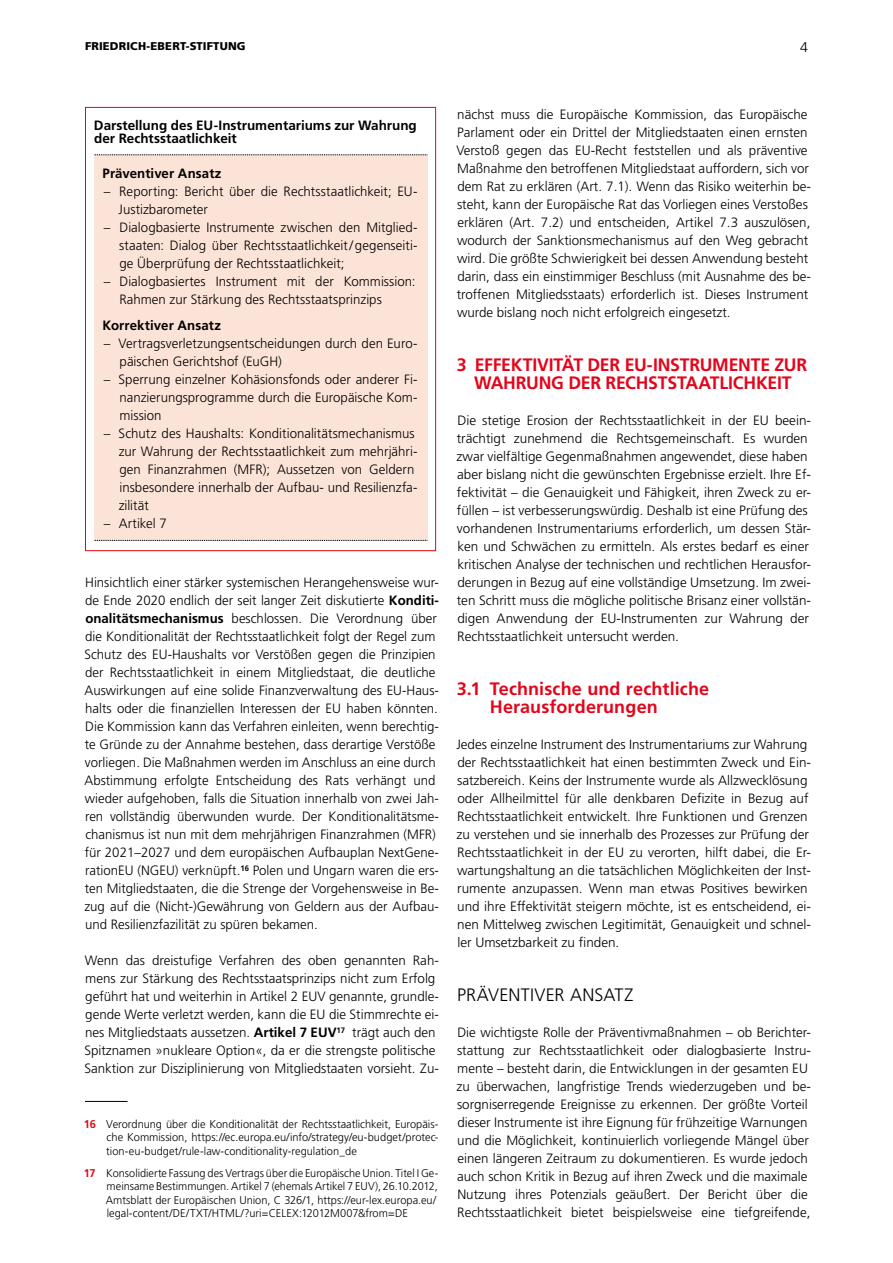
<style>
.page{position:relative;width:893px;height:1263px;background:#fff}
.page>*{position:absolute;margin:0;border:0;box-sizing:border-box;transform-origin:0 0}
.t1{font:700 18px/18px "Frutiger LT Std";letter-spacing:-.01em;color:#e3051b;text-align:center}
.t2{font:700 18px/18px "Frutiger LT Std";letter-spacing:.01em;color:#e3051b}
.t3{font:300 18px "Frutiger LT Std";letter-spacing:.02em;color:#000}
.t4{font:300 14.1px "Frutiger LT Std";color:#000}
.t5{font:300 13.5px/18px "Frutiger LT Std";color:#000}
.t6{font:700 13.5px/13.5px "Frutiger LT Std";color:#000}
.t7{font:300 11.25px/13.5px "Frutiger LT Std";color:#000;text-align:justify}
.t8{font:900 11.25px "Frutiger LT Std";letter-spacing:.01em;color:#000}
.s1{font-weight:700}
.s2{font-weight:700;color:#e30613}
</style>
<div class="page">
<hr style="left:85px;top:1101px;width:43px;height:1px;background:#000">
<div style="left:85px;top:107px;width:351px;height:444px;border:1px solid #e30613"></div>
<div style="left:94px;top:155px;width:333px;height:385px;background:#fce3d7"></div>
<svg style="left:94px;top:155px;width:334px;height:1px"></svg>
<svg style="left:94px;top:540px;width:334px;height:1px"></svg>
<p class="t8" style="left:85px;top:40px;width:162px">FRIEDRICH-EBERT-STIFTUNG</p>
<p class="t4" style="left:800px;top:40px;width:9px">4</p>
<p class="t6" style="left:94px;top:118px;width:324px">Darstellung des EU-Instrumentariums zur Wahrung der Rechtsstaatlichkeit</p>
<p class="t6" style="left:103px;top:166px;width:120px">Präventiver Ansatz</p>
<p class="t5" style="left:119px;top:182px;width:300px;text-indent:-15px">– Reporting: Bericht über die Rechtsstaatlichkeit; EU-<br>Justizbarometer</p>
<p class="t5" style="left:119px;top:218px;width:300px;text-align:justify;text-indent:-15px">– Dialogbasierte Instrumente zwischen den Mitglied&shy;staaten: Dialog über Rechtsstaatlichkeit/gegenseiti&shy;ge Überprüfung der Rechtsstaatlichkeit;</p>
<p class="t5" style="left:119px;top:272px;width:298px;text-indent:-15px">– Dialogbasiertes Instrument mit der Kommission:<br>Rahmen zur Stärkung des Rechtsstaatsprinzips</p>
<p class="t6" style="left:102px;top:318px;width:120px">Korrektiver Ansatz</p>
<p class="t5" style="left:120px;top:334px;width:299px;text-indent:-16px">– Vertragsverletzungsentscheidungen durch den Euro&shy;päischen Gerichtshof (EuGH)</p>
<p class="t5" style="left:119px;top:370px;width:300px;text-align:justify;text-indent:-15px">– Sperrung einzelner Kohäsionsfonds oder anderer Fi&shy;nanzierungsprogramme durch die Europäische Kom&shy;mission</p>
<p class="t5" style="left:119px;top:424px;width:300px;text-indent:-15px">– Schutz des Haushalts: Konditionalitätsmechanismus zur Wahrung der Rechtsstaatlichkeit zum mehrjähri&shy;gen Finanzrahmen (MFR); Aussetzen von Geldern insbesondere innerhalb der Aufbau- und Resilienzfa&shy;zilität</p>
<p class="t5" style="left:104px;top:514px;width:64px">– Artikel 7</p>
<p class="t5" style="left:84px;top:574px;width:356px">Hinsichtlich einer stärker systemischen Herangehensweise wur&shy;de Ende 2020 endlich der seit langer Zeit diskutierte <span class="s1">Konditi&shy;onalitätsmechanismus</span> beschlossen. Die Verordnung über die Konditionalität der Rechtsstaatlichkeit folgt der Regel zum Schutz des EU-Haushalts vor Verstößen gegen die Prinzipien der Rechtsstaatlichkeit in einem Mitgliedstaat, die deutliche Auswirkungen auf eine solide Finanzverwaltung des EU-Haus&shy;halts oder die finanziellen Interessen der EU haben könnten.<br>Die Kommission kann das Verfahren einleiten, wenn berechtig&shy;te Gründe zu der Annahme bestehen, dass derartige Verstöße vorliegen. Die Maßnahmen werden im Anschluss an eine durch Abstimmung erfolgte Entscheidung des Rats verhängt und wieder aufgehoben, falls die Situation innerhalb von zwei Jah&shy;ren vollständig überwunden wurde. Der Konditionalitätsme&shy;chanismus ist nun mit dem mehrjährigen Finanzrahmen (MFR) für 2021–2027 und dem europäischen Aufbauplan NextGene&shy;rationEU (NGEU) verknüpft.<sup>16</sup> Polen und Ungarn waren die ers&shy;ten Mitgliedstaaten, die die Strenge der Vorgehensweise in Be&shy;zug auf die (Nicht-)Gewährung von Geldern aus der Aufbau&shy;und Resilienzfazilität zu spüren bekamen.</p>
<p class="t5" style="left:84px;top:952px;width:356px">Wenn das dreistufige Verfahren des oben genannten Rah&shy;mens zur Stärkung des Rechtsstaatsprinzips nicht zum Erfolg geführt hat und weiterhin in Artikel 2 EUV genannte, grundle&shy;gende Werte verletzt werden, kann die EU die Stimmrechte ei&shy;nes Mitgliedstaats aussetzen. <span class="s1">Artikel 7 EUV</span><sup>17</sup> trägt auch den Spitznamen »nukleare Option«, da er die strengste politische Sanktion zur Disziplinierung von Mitgliedstaaten vorsieht. Zu-</p>
<p class="t7" style="left:106px;top:1117px;width:334px;text-indent:-22px"><span class="s2">16</span> Verordnung über die Konditionalität der Rechtsstaatlichkeit, Europäis&shy;che Kommission, https://ec.europa.eu/info/strategy/eu-budget/protec&shy;tion-eu-budget/rule-law-conditionality-regulation_de</p>
<p class="t7" style="left:106px;top:1166px;width:334px;text-align:left;text-indent:-22px"><span class="s2">17</span> Konsolidierte Fassung des Vertrags über die Europäische Union. Titel I Ge&shy;meinsame Bestimmungen. Artikel 7 (ehemals Artikel 7 EUV), 26.10.2012, Amtsblatt der Europäischen Union, C 326/1, https://eur-lex.europa.eu/ legal-content/DE/TXT/HTML/?uri=CELEX:12012M007&amp;from=DE</p>
<p class="t5" style="left:456px;top:106px;width:356px">nächst muss die Europäische Kommission, das Europäische Parlament oder ein Drittel der Mitgliedstaaten einen ernsten Verstoß gegen das EU-Recht feststellen und als präventive Maßnahme den betroffenen Mitgliedstaat auffordern, sich vor dem Rat zu erklären (Art. 7.1). Wenn das Risiko weiterhin be&shy;steht, kann der Europäische Rat das Vorliegen eines Verstoßes erklären (Art. 7.2) und entscheiden, Artikel 7.3 auszulösen, wodurch der Sanktionsmechanismus auf den Weg gebracht wird. Die größte Schwierigkeit bei dessen Anwendung besteht darin, dass ein einstimmiger Beschluss (mit Ausnahme des be&shy;troffenen Mitgliedsstaats) erforderlich ist. Dieses Instrument wurde bislang noch nicht erfolgreich eingesetzt.</p>
<h1 class="t1" style="left:457px;top:356px;width:352px">3 EFFEKTIVITÄT DER EU-INSTRUMENTE ZUR<br>WAHRUNG DER RECHSTSTAATLICHKEIT</h1>
<p class="t5" style="left:456px;top:412px;width:356px">Die stetige Erosion der Rechtsstaatlichkeit in der EU beein&shy;trächtigt zunehmend die Rechtsgemeinschaft. Es wurden zwar vielfältige Gegenmaßnahmen angewendet, diese haben aber bislang nicht die gewünschten Ergebnisse erzielt. Ihre Ef&shy;fektivität – die Genauigkeit und Fähigkeit, ihren Zweck zu er&shy;füllen – ist verbesserungswürdig. Deshalb ist eine Prüfung des vorhandenen Instrumentariums erforderlich, um dessen Stär&shy;ken und Schwächen zu ermitteln. Als erstes bedarf es einer kritischen Analyse der technischen und rechtlichen Herausfor&shy;derungen in Bezug auf eine vollständige Umsetzung. Im zwei&shy;ten Schritt muss die mögliche politische Brisanz einer vollstän&shy;digen Anwendung der EU-Instrumenten zur Wahrung der Rechtsstaatlichkeit untersucht werden.</p>
<h1 class="t2" style="left:490px;top:680px;width:221px;text-indent:-33px">3.1 Technische und rechtliche<br>Herausforderungen</h1>
<p class="t5" style="left:456px;top:736px;width:356px">Jedes einzelne Instrument des Instrumentariums zur Wahrung der Rechtsstaatlichkeit hat einen bestimmten Zweck und Ein&shy;satzbereich. Keins der Instrumente wurde als Allzwecklösung oder Allheilmittel für alle denkbaren Defizite in Bezug auf Rechtsstaatlichkeit entwickelt. Ihre Funktionen und Grenzen zu verstehen und sie innerhalb des Prozesses zur Prüfung der Rechtsstaatlichkeit in der EU zu verorten, hilft dabei, die Er&shy;wartungshaltung an die tatsächlichen Möglichkeiten der Inst&shy;rumente anzupassen. Wenn man etwas Positives bewirken und ihre Effektivität steigern möchte, ist es entscheidend, ei&shy;nen Mittelweg zwischen Legitimität, Genauigkeit und schnel&shy;ler Umsetzbarkeit zu finden.</p>
<h1 class="t3" style="left:457px;top:985px;width:178px">PRÄVENTIVER ANSATZ</h1>
<p class="t5" style="left:456px;top:1024px;width:356px">Die wichtigste Rolle der Präventivmaßnahmen – ob Berichter&shy;stattung zur Rechtsstaatlichkeit oder dialogbasierte Instru&shy;mente – besteht darin, die Entwicklungen in der gesamten EU zu überwachen, langfristige Trends wiederzugeben und be&shy;sorgniserregende Ereignisse zu erkennen. Der größte Vorteil dieser Instrumente ist ihre Eignung für frühzeitige Warnungen und die Möglichkeit, kontinuierlich vorliegende Mängel über einen längeren Zeitraum zu dokumentieren. Es wurde jedoch auch schon Kritik in Bezug auf ihren Zweck und die maximale Nutzung ihres Potenzials geäußert. Der Bericht über die Rechtsstaatlichkeit bietet beispielsweise eine tiefgreifende,</p>
</div>
